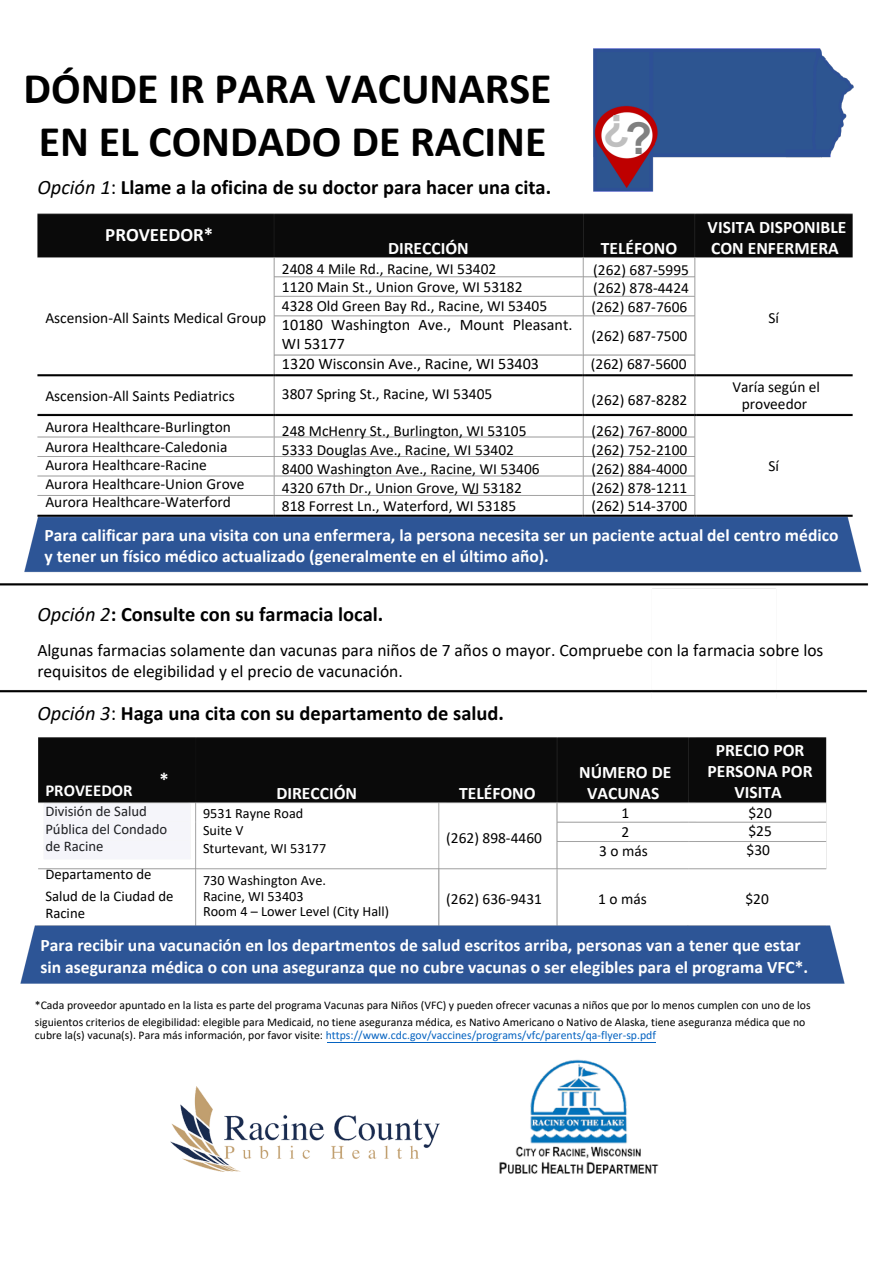
<style>
.page{position:relative;width:894px;height:1263px;background:#fff}
.page>*{position:absolute;margin:0;border:0;box-sizing:border-box;transform-origin:0 0}
.t1{font:700 43.8px "Calibri";color:#000}
.t2{font:700 43.8px "Arial MT Pro";color:#808080}
.t3{font:700 43.8px "Arial MT Pro";color:#bfbfbf}
.t4{font:700 20.55px "Calibri";color:#000}
.t5{font:700 18.9px "Calibri";color:#fff}
.t6{font:700 17.55px/20.9px "Calibri";color:#fff;text-align:center}
.t7{font:17.55px/20.9px "Calibri";color:#000}
.t8{font:700 16.8px "Calibri";color:#fff}
.t9{font:16.05px/19.6px "Calibri";color:#000}
.t10{font:15.45px/18.6px "Calibri";color:#000;text-align:center}
.t11{font:14.7px/17.9px "Calibri";color:#202124}
.t12{font:14.7px "Calibri";color:#000}
.t13{font:14.25px "Calibri";color:#000}
.t14{font:11.7px "Calibri";color:#000}
.t15{font:11.7px "Calibri";color:#0563c1}
.s1{font-weight:400;font-style:italic}
.s2{font-weight:400}
.s3{color:#000}
</style>
<div class="page">
<hr style="left:326px;top:1042px;width:329px;height:1px;background:#0563c1">
<img style="left:20px;top:737px;width:825px;height:247px">
<img style="left:0;top:213px;width:869px;height:480px">
<img style="left:593px;top:48px;width:261px;height:144px">
<img style="left:170px;top:1086px;width:269px;height:86px">
<img style="left:499px;top:1059px;width:160px;height:115px">
<p class="t1" style="left:23px;top:70px;width:529px">DÓNDE IR PARA VACUNARSE</p>
<p class="t1" style="left:39px;top:123px;width:509px">EN EL CONDADO DE RACINE</p>
<p class="t2" style="left:625px;top:123px;width:28px">?</p>
<p class="t3" style="left:630px;top:146px;width:28px;rotate:-180deg">?</p>
<p class="t4" style="left:37px;top:179px;width:515px"><span class="s1">Opción 1</span><span class="s2">:</span> Llame a la oficina de su doctor para hacer una cita.</p>
<p class="t5" style="left:105px;top:227px;width:109px">PROVEEDOR*</p>
<p class="t10" style="left:45px;top:309px;width:222px">Ascension-All Saints Medical Group</p>
<p class="t10" style="left:45px;top:382px;width:191px;line-height:30.6px;text-align:left">Ascension-All Saints Pediatrics<br>Aurora Healthcare-Burlington</p>
<p class="t10" style="left:45px;top:438px;width:183px">Aurora Healthcare-Caledonia</p>
<p class="t10" style="left:45px;top:457px;width:163px">Aurora Healthcare-Racine</p>
<p class="t10" style="left:45px;top:476px;width:200px">Aurora Healthcare-Union Grove</p>
<p class="t10" style="left:45px;top:494px;width:187px">Aurora Healthcare-Waterford</p>
<p class="t6" style="left:388px;top:239px;width:82px">DIRECCIÓN</p>
<p class="t10" style="left:282px;top:261px;width:216px">2408 4 Mile Rd., Racine, WI 53402</p>
<p class="t10" style="left:282px;top:279px;width:242px">1120 Main St., Union Grove, WI 53182</p>
<p class="t10" style="left:282px;top:298px;width:266px">4328 Old Green Bay Rd., Racine, WI 53405</p>
<p class="t9" style="left:282px;top:316px;width:292px">10180 Washington Ave., Mount Pleasant.<br>WI 53177</p>
<p class="t9" style="left:282px;top:355px;width:258px">1320 Wisconsin Ave., Racine, WI 53403</p>
<p class="t10" style="left:282px;top:385px;width:212px">3807 Spring St., Racine, WI 53405</p>
<p class="t10" style="left:282px;top:422px;width:246px">248 McHenry St., Burlington, WI 53105</p>
<p class="t10" style="left:282px;top:442px;width:233px">5333 Douglas Ave., Racine, WI 53402</p>
<p class="t10" style="left:282px;top:461px;width:259px">8400 Washington Ave., Racine, WI 53406</p>
<p class="t10" style="left:282px;top:479px;width:241px">4320 67th Dr., Union Grove, WI 53182</p>
<p class="t10" style="left:282px;top:498px;width:236px">818 Forrest Ln., Waterford, WI 53185</p>
<p class="t6" style="left:600px;top:239px;width:78px">TELÉFONO</p>
<p class="t10" style="left:591px;top:262px;width:99px;text-align:justify">(262) 687-5995 (262) 878-4424 (262) 687-7606</p>
<p class="t10" style="left:591px;top:327px;width:97px">(262) 687-7500</p>
<p class="t10" style="left:590px;top:356px;width:97px">(262) 687-5600</p>
<p class="t10" style="left:591px;top:392px;width:97px">(262) 687-8282</p>
<p class="t10" style="left:591px;top:422px;width:97px">(262) 767-8000</p>
<p class="t10" style="left:591px;top:442px;width:97px">(262) 752-2100</p>
<p class="t10" style="left:591px;top:461px;width:97px">(262) 884-4000</p>
<p class="t10" style="left:591px;top:479px;width:97px">(262) 878-1211</p>
<p class="t10" style="left:591px;top:498px;width:97px">(262) 514-3700</p>
<p class="t6" style="left:707px;top:218px;width:140px;text-align:left">VISITA DISPONIBLE<br>CON ENFERMERA</p>
<p class="t10" style="left:768px;top:309px;width:12px">Sí</p>
<p class="t10" style="left:732px;top:379px;width:89px;line-height:17.5px">Varía según el proveedor</p>
<p class="t10" style="left:768px;top:458px;width:12px">Sí</p>
<p class="t6" style="left:45px;top:526px;width:795px;text-align:left">Para calificar para una visita con una enfermera, la persona necesita ser un paciente actual del centro médico y tener un físico médico actualizado (generalmente en el último año).</p>
<p class="t4" style="left:37px;top:606px;width:347px"><span class="s1">Opción 2</span>: Consulte con su farmacia local.</p>
<p class="t7" style="left:37px;top:641px;width:787px">Algunas farmacias solamente dan vacunas para niños de 7 años o mayor. Compruebe con la farmacia sobre los requisitos de elegibilidad y el precio de vacunación.</p>
<p class="t4" style="left:37px;top:704px;width:468px"><span class="s1">Opción 3</span><span class="s2">:</span> Haga una cita con su departamento de salud.</p>
<p class="t5" style="left:159px;top:772px;width:11px">*</p>
<p class="t8" style="left:45px;top:783px;width:89px">PROVEEDOR</p>
<p class="t11" style="left:45px;top:803px;width:123px">División de Salud<br>Pública del Condado de Racine</p>
<p class="t12" style="left:45px;top:868px;width:108px">Departamento de</p>
<p class="t12" style="left:45px;top:889px;width:130px">Salud de la Ciudad de</p>
<p class="t12" style="left:45px;top:907px;width:41px">Racine</p>
<p class="t6" style="left:276px;top:784px;width:82px">DIRECCIÓN</p>
<p class="t13" style="left:203px;top:807px;width:102px">9531 Rayne Road</p>
<p class="t13" style="left:203px;top:825px;width:42px">Suite V</p>
<p class="t13" style="left:203px;top:842px;width:125px">Sturtevant, WI 53177</p>
<p class="t13" style="left:203px;top:875px;width:124px">730 Washington Ave.</p>
<p class="t13" style="left:203px;top:890px;width:102px">Racine, WI 53403</p>
<p class="t13" style="left:203px;top:905px;width:187px">Room 4 – Lower Level (City Hall)</p>
<p class="t6" style="left:459px;top:784px;width:78px">TELÉFONO</p>
<p class="t10" style="left:446px;top:829px;width:97px">(262) 898-4460</p>
<p class="t10" style="left:446px;top:891px;width:97px">(262) 636-9431</p>
<p class="t6" style="left:579px;top:763px;width:93px">NÚMERO DE<br>VACUNAS</p>
<p class="t10" style="left:599px;top:805px;width:50px">1<br>2<br>3 o más</p>
<p class="t6" style="left:707px;top:742px;width:107px">PRECIO POR<br>PERSONA POR<br>VISITA</p>
<p class="t10" style="left:746px;top:805px;width:27px;text-align:justify">$20 $25 $30</p>
<p class="t10" style="left:598px;top:890px;width:50px">1 o más</p>
<p class="t10" style="left:745px;top:890px;width:25px">$20</p>
<p class="t6" style="left:41px;top:936px;width:761px">Para recibir una vacunación en los departmentos de salud escritos arriba, personas van a tener que estar</p>
<p class="t6" style="left:41px;top:958px;width:768px">sin aseguranza médica o con una aseguranza que no cubre vacunas o ser elegibles para el programa VFC*.</p>
<p class="t14" style="left:35px;top:1000px;width:777px">*Cada proveedor apuntado en la lista es parte del programa Vacunas para Niños (VFC) y pueden ofrecer vacunas a niños que por lo menos cumplen con uno de los</p>
<p class="t14" style="left:35px;top:1017px;width:771px">siguientos criterios de elegibilidad: elegible para Medicaid, no tiene aseguranza médica, es Nativo Americano o Nativo de Alaska, tiene aseguranza médica que no</p>
<p class="t15" style="left:35px;top:1031px;width:622px"><span class="s3">cubre la(s) vacuna(s). Para más información, por favor visite:</span> https://www.cdc.gov/vaccines/programs/vfc/parents/qa-flyer-sp.pdf</p>
</div>
